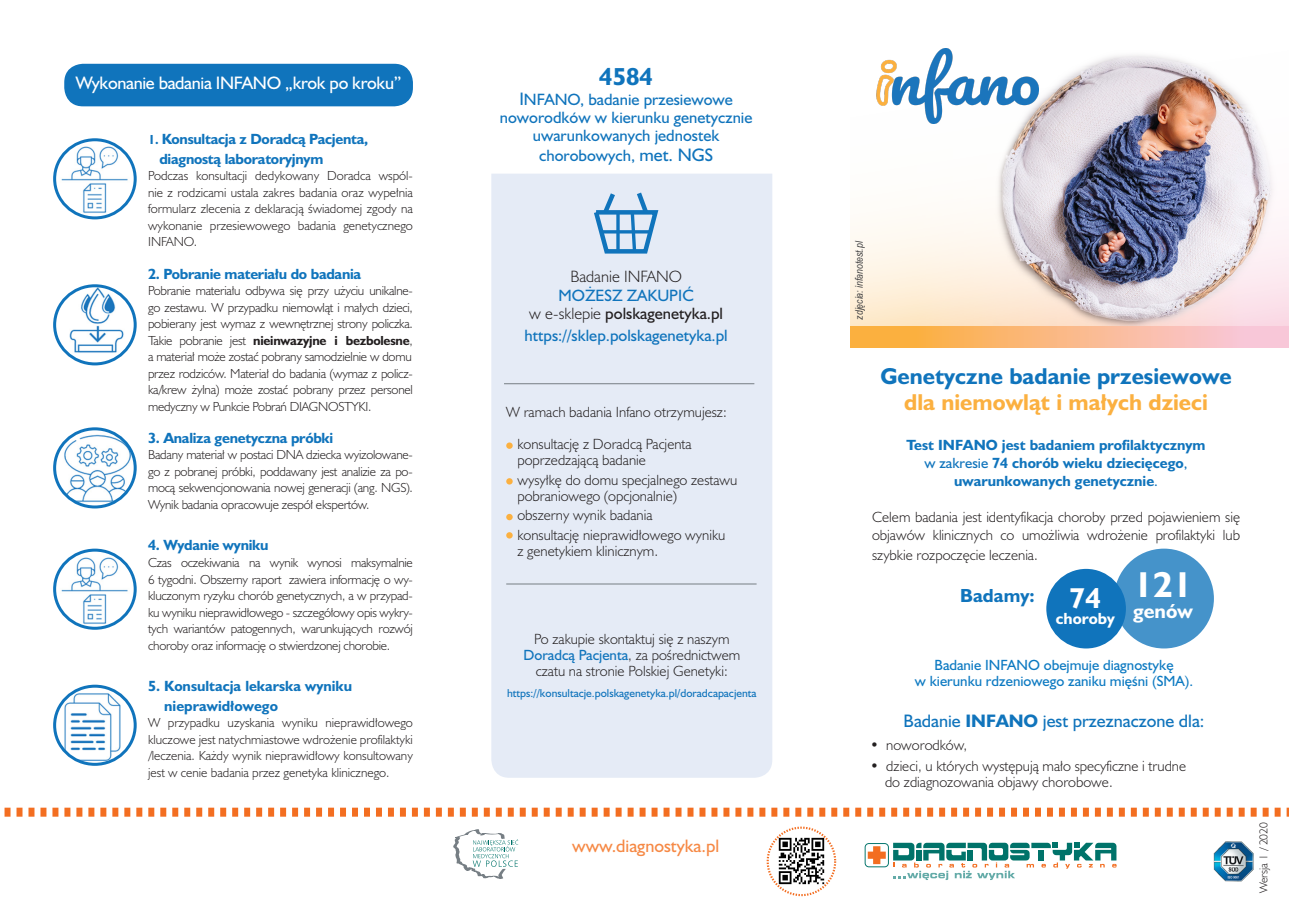
<style>
.page{position:relative;width:1289px;height:919px;background:#fff}
.page>*{position:absolute;margin:0;border:0;box-sizing:border-box;transform-origin:0 0}
.t1{font:700 32.85px "Humanst 521 PL";color:#fff}
.t2{font:700 26.25px "Humanst 521 PL";color:#fff}
.t3{font:700 22.5px "Humanst 521 PL";color:#1074bc}
.t4{font:700 21px "Humanst 521 PL";color:#1074bc}
.t5{font:700 21px "Humanst 521 PL";color:#fbb040}
.t6{font:700 18.45px "Humanst 521 PL";color:#fff}
.t7{font:700 17.25px "Humanst 521 PL";color:#1074bc}
.t8{font:16.5px "Humanst 521 PL";letter-spacing:-.02em;color:#fff}
.t9{font:16.5px "Humanst 521 PL";color:#1074bc}
.t10{font:16.5px "Humanst 521 PL";color:#f68945}
.t11{font:15px "Humanst 521 PL";color:#1074bc}
.t12{font:15px/18px "Humanst 521 PL";color:#231f20;text-align:center}
.t13{font:300 15px "Humanst 521 Lt PL";color:#231f20}
.t14{font:700 14.7px "Humanst 521 PL";color:#fff}
.t15{font:300 13.5px/16.2px "Humanst 521 Lt PL";color:#231f20}
.t16{font:700 13.5px/18px "Humanst 521 PL";color:#1074bc;text-align:center}
.t17{font:700 13.5px/19.5px "Humanst 521 PL";letter-spacing:-.02em;color:#1074bc}
.t18{font:13.5px/16.2px "Humanst 521 PL";color:#0d7ac2;text-align:center}
.t19{font:300 12px/16.5px "Humanst 521 Lt PL";letter-spacing:-.02em;color:#231f20;text-align:justify}
.t20{font:700 12px "Humanst 521 PL";letter-spacing:-.02em;color:#231f20}
.t21{font:10.5px "Humanst 521 PL";color:#1074bc}
.t22{font:italic 10.5px "Arial Narrow";color:#3e3e3f}
.t23{font:300 10.5px "Humanst 521 Lt PL";color:#231f20}
.s1{font-size:12px}
.s2{font-family:"Humanst 521 Lt PL";font-weight:300}
.s3{font-size:16.5px}
.s4{color:#1074bc}
.s5{font-family:"Humanst 521 PL";font-weight:400;color:#1074bc}
.s6{font-weight:400}
.s7{font-weight:700}
</style>
<div class="page">
<div style="left:491px;top:174px;width:281px;height:603px;background:#e5ebf6"></div>
<div style="left:65px;top:64px;width:347px;height:42px;background:#1074bc;border-radius:18px"></div>
<div style="left:64px;top:64px;width:349px;height:42px;border:2px solid #1074bc;border-radius:18px"></div>
<img style="left:55px;top:142px;width:80px;height:76px">
<div style="left:53px;top:138px;width:84px;height:81px;border:3px solid #1074bc;border-radius:50%"></div>
<svg style="left:850px;top:123px;width:105px;height:204px"></svg>
<svg style="left:4px;top:807px;width:1284px;height:9px"></svg>
<img style="left:1213px;top:841px;width:40px;height:40px">
<svg style="left:864px;top:842px;width:252px;height:38px"></svg>
<svg style="left:766px;top:826px;width:70px;height:70px"></svg>
<svg style="left:453px;top:829px;width:65px;height:50px"></svg>
<img style="left:955px;top:55px;width:333px;height:272px">
<img style="left:876px;top:48px;width:161px;height:75px">
<div style="left:850px;top:327px;width:438px;height:20px;background:linear-gradient(to right,#fcad2e,#f9c8e5)"></div>
<div style="left:1046px;top:569px;width:79px;height:79px;background:#1074bc;border-radius:50%"></div>
<div style="left:1114px;top:548px;width:99px;height:100px;background:#4593ca;border-radius:50%"></div>
<img style="left:56px;top:288px;width:77px;height:70px">
<div style="left:53px;top:284px;width:84px;height:81px;border:3px solid #1074bc;border-radius:50%"></div>
<img style="left:55px;top:431px;width:80px;height:76px">
<div style="left:53px;top:427px;width:84px;height:81px;border:3px solid #1074bc;border-radius:50%"></div>
<svg style="left:55px;top:686px;width:80px;height:78px"></svg>
<img style="left:55px;top:688px;width:74px;height:76px">
<div style="left:53px;top:684px;width:84px;height:81px;border:3px solid #1074bc;border-radius:50%"></div>
<img style="left:55px;top:552px;width:80px;height:76px">
<div style="left:53px;top:548px;width:84px;height:81px;border:3px solid #1074bc;border-radius:50%"></div>
<svg style="left:590px;top:187px;width:71px;height:69px;background:#abcbe6"></svg>
<hr style="left:504px;top:383px;width:250px;height:1px;background:#767e84">
<div style="left:506px;top:442px;width:6px;height:7px;background:#fbb040;border-radius:50%"></div>
<svg style="left:506px;top:478px;width:6px;height:6px"></svg>
<svg style="left:506px;top:514px;width:6px;height:6px"></svg>
<svg style="left:506px;top:532px;width:6px;height:6px"></svg>
<hr style="left:506px;top:583px;width:250px;height:1px;background:#767e84">
<h3 class="t8" style="left:76px;top:71px;width:327px">Wykonanie badania INFANO „krok po kroku”</h3>
<p class="t17" style="left:159px;top:129px;width:210px;text-indent:-11px"><span class="s1">1.</span> Konsultacja z Doradcą Pacjenta, diagnostą laboratoryjnym</p>
<p class="t19" style="left:148px;top:167px;width:266px">Podczas konsultacji dedykowany Doradca wspól&shy;nie z rodzicami ustala zakres badania oraz wypełnia formularz zlecenia z deklaracją świadomej zgody na wykonanie przesiewowego badania genetycznego Infano.</p>
<p class="t17" style="left:148px;top:263px;width:215px">2. Pobranie materiału do badania</p>
<p class="t19" style="left:148px;top:282px;width:266px">Pobranie materiału odbywa się przy użyciu unikalne&shy;go zestawu. W przypadku niemowląt i małych dzieci, pobierany jest wymaz z wewnętrznej strony policzka.</p>
<p class="t20" style="left:148px;top:332px;width:266px"><span class="s2">Takie pobranie jest</span> nieinwazyjne i bezbolesne<span class="s2">,</span></p>
<p class="t19" style="left:148px;top:348px;width:266px">a materiał może zostać pobrany samodzielnie w domu przez rodziców. Materiał do badania (wymaz z policz&shy;ka/krew żylna) może zostać pobrany przez personel medyczny w Punkcie Pobrań Diagnostyki .</p>
<p class="t17" style="left:148px;top:427px;width:187px">3. Analiza genetyczna próbki</p>
<p class="t19" style="left:148px;top:446px;width:266px">Badany materiał w postaci DNA dziecka wyizolowane&shy;go z pobranej próbki, poddawany jest analizie za po&shy;mocą sekwencjonowania nowej generacji (ang. NGS</p>
<p class="t19" style="left:406px;top:479px;width:8px">).</p>
<p class="t19" style="left:148px;top:496px;width:223px">Wynik badania opracowuje zespół ekspertów.</p>
<p class="t17" style="left:148px;top:535px;width:122px">4. Wydanie wyniku</p>
<p class="t19" style="left:148px;top:554px;width:266px">Czas oczekiwania na wynik wynosi maksymalnie 6 tygodni. Obszerny raport zawiera informację o wy&shy;kluczonym ryzyku chorób genetycznych, a w przypad&shy;ku wyniku nieprawidłowego - szczegółowy opis wykry&shy;tych wariantów patogennych, warunkujących rozwój choroby oraz informację o stwierdzonej chorobie.</p>
<p class="t16" style="left:164px;top:676px;width:189px;line-height:19.5px;text-align:left;text-indent:-16px">5. Konsultacja lekarska wyniku nieprawidłowego</p>
<p class="t19" style="left:148px;top:714px;width:266px">W przypadku uzyskania wyniku nieprawidłowego kluczowe jest natychmiastowe wdrożenie profilaktyki /leczenia. Każdy wynik nieprawidłowy konsultowany jest w cenie badania przez genetyka klinicznego.</p>
<h3 class="t3" style="left:599px;top:61px;width:55px">4584</h3>
<p class="t11" style="left:519px;top:89px;width:17px"><span class="s3">I</span>nfano</p>
<p class="t11" style="left:580px;top:89px;width:154px">, badanie przesiewowe</p>
<p class="t11" style="left:500px;top:107px;width:254px">noworodków w kierunku genetycznie</p>
<p class="t11" style="left:533px;top:125px;width:188px">uwarunkowanych jednostek</p>
<p class="t11" style="left:539px;top:145px;width:175px">chorobowych, <span class="s3">met. NGS</span></p>
<p class="t13" style="left:570px;top:267px;width:113px">Badanie Infano</p>
<p class="t12" style="left:529px;top:285px;width:195px"><span class="s4">możesz zakupić<br></span><span class="s2">w e-sklepie</span> polskagenetyka.pl</p>
<p class="t11" style="left:524px;top:325px;width:205px">https://sklep.polskagenetyka.pl</p>
<p class="t15" style="left:506px;top:403px;width:222px">W ramach badania Infano otrzymujesz:</p>
<p class="t15" style="left:517px;top:435px;width:176px">konsultację z Doradcą Pacjenta poprzedzającą badanie</p>
<p class="t15" style="left:517px;top:471px;width:221px">wysyłkę do domu specjalnego zestawu pobraniowego (opcjonalnie)</p>
<p class="t15" style="left:517px;top:505px;width:209px;line-height:19.5px">obszerny wynik badania<br>konsultację nieprawidłowego wyniku</p>
<p class="t15" style="left:517px;top:542px;width:142px">z genetykiem klinicznym.</p>
<p class="t15" style="left:523px;top:630px;width:218px;text-align:center">Po zakupie skontaktuj się z naszym<br><span class="s5">Doradcą Pacjenta</span>, za pośrednictwem czatu na stronie Polskiej Genetyki:</p>
<p class="t21" style="left:507px;top:686px;width:251px">https://konsultacje.polskagenetyka.pl/doradcapacjenta</p>
<h3 class="t10" style="left:572px;top:834px;width:149px">www.diagnostyka.pl</h3>
<p class="t22" style="left:852px;top:319px;width:80px;rotate:-90deg">zdjęcia: infanotest.pl</p>
<h3 class="t4" style="left:880px;top:362px;width:353px">Genetyczne badanie przesiewowe</h3>
<h3 class="t5" style="left:904px;top:387px;width:305px">dla niemowląt i małych dzieci</h3>
<p class="t16" style="left:906px;top:436px;width:300px">Test INFANO jest badaniem profilaktycznym <span class="s6">w zakresie</span> 74 chorób wieku dziecięcego<span class="s6">, </span>uwarunkowanych genetycznie<span class="s6">.</span></p>
<p class="t15" style="left:872px;top:508px;width:369px;line-height:18px">Celem badania jest identyfikacja choroby przed pojawieniem się objawów klinicznych co umożliwia wdrożenie profilaktyki lub</p>
<p class="t15" style="left:872px;top:546px;width:167px">szybkie rozpoczęcie leczenia.</p>
<h3 class="t7" style="left:960px;top:584px;width:76px">Badamy:</h3>
<h2 class="t2" style="left:1069px;top:580px;width:33px">74</h2>
<p class="t14" style="left:1055px;top:608px;width:60px">choroby</p>
<h1 class="t1" style="left:1133px;top:562px;width:61px">121</h1>
<h3 class="t6" style="left:1133px;top:598px;width:61px">genów</h3>
<p class="t18" style="left:914px;top:656px;width:280px">Badanie INFANO obejmuje diagnostykę<br>w kierunku rdzeniowego zaniku mięśni (SMA).</p>
<h3 class="t9" style="left:903px;top:710px;width:302px">Badanie <span class="s7">INFANO</span> jest przeznaczone dla:</h3>
<p class="t15" style="left:870px;top:736px;width:99px">• noworodków,</p>
<p class="t15" style="left:885px;top:757px;width:303px;text-indent:-15px">• dzieci, u których występują mało specyficzne i trudne do zdiagnozowania objawy chorobowe.</p>
<p class="t23" style="left:1256px;top:893px;width:73px;rotate:-90deg">Wersja 1 / 2020</p>
</div>
